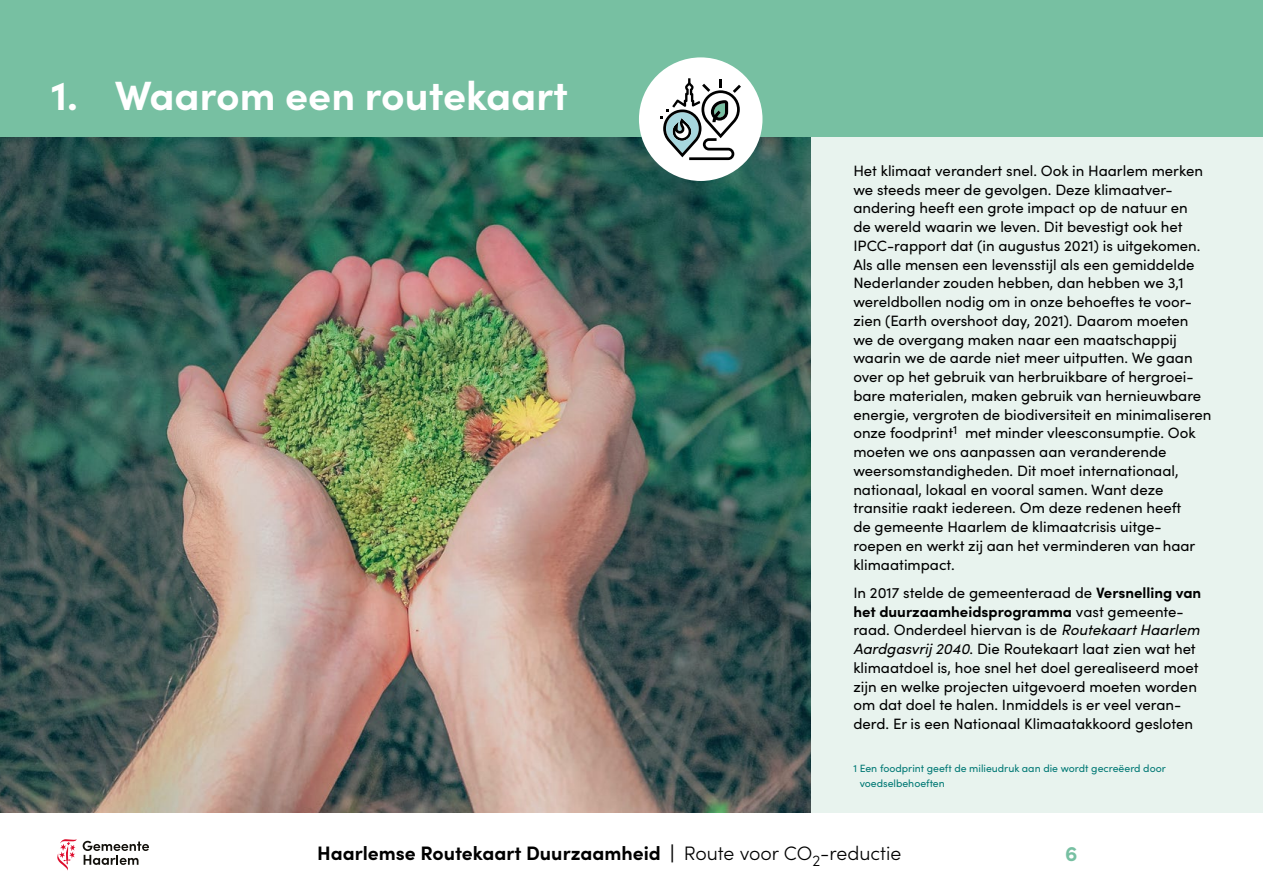
<style>
.page{position:relative;width:1263px;height:893px;background:#e8f3ee}
.page>*{position:absolute;margin:0;border:0;box-sizing:border-box;transform-origin:0 0}
.t1{font:700 40.95px "Sofia Pro";color:#fff}
.t2{font:700 21px "Sofia Pro";color:#77c0a2}
.t3{font:700 19.5px "Sofia Pro";color:#000}
.t4{font:15px/18.8px "Sofia Pro";color:#000}
.voetnoet{font:10.5px/15px "Sofia Pro";color:#007874}
.s1{font-weight:700}
.s2{font-style:italic}
.s3{font-weight:300}
</style>
<div class="page">
<img style="left:0;top:137px;width:811px;height:677px">
<div style="left:0;top:0;width:1263px;height:137px;background:#77c0a2"></div>
<div style="left:639px;top:57px;width:123px;height:124px;background:#fff;border-radius:50%"></div>
<svg style="left:660px;top:78px;width:81px;height:82px"></svg>
<div style="left:0;top:814px;width:1263px;height:79px;background:#fff"></div>
<svg style="left:83px;top:841px;width:66px;height:24px"></svg>
<svg style="left:57px;top:839px;width:20px;height:32px"></svg>
<p class="t1" style="left:51px;top:64px;width:518px">1. Waarom een routekaart</p>
<p class="t4" style="left:853px;top:160px;width:360px">Het klimaat verandert snel. Ook in Haarlem merken we steeds meer de gevolgen. Deze klimaatver&shy;andering heeft een grote impact op de natuur en<br>de wereld waarin we leven. Dit bevestigt ook het IPCC-rapport dat (in augustus 2021) is uitgekomen.<br>Als alle mensen een levensstijl als een gemiddelde Nederlander zouden hebben, dan hebben we 3,1 wereldbollen nodig om in onze behoeftes te voor&shy;zien (Earth overshoot day, 2021). Daarom moeten we de overgang maken naar een maatschappij waarin we de aarde niet meer uitputten. We gaan over op het gebruik van herbruikbare of hergroei&shy;bare materialen, maken gebruik van hernieuwbare energie, vergroten de biodiversiteit en minimaliseren onze foodprint<sup>1</sup> met minder vleesconsumptie. Ook moeten we ons aanpassen aan veranderende weersomstandigheden. Dit moet internationaal, nationaal, lokaal en vooral samen. Want deze transitie raakt iedereen. Om deze redenen heeft<br>de gemeente Haarlem de klimaatcrisis uitge&shy;roepen en werkt zij aan het verminderen van haar klimaatimpact.</p>
<p class="t4" style="left:853px;top:582px;width:349px">In 2017 stelde de gemeenteraad de <span class="s1">Versnelling van het duurzaamheidsprogramma</span> vast gemeente&shy;raad. Onderdeel hiervan is de <span class="s2">Routekaart Haarlem Aardgasvrij 2040</span>. Die Routekaart laat zien wat het klimaatdoel is, hoe snel het doel gerealiseerd moet zijn en welke projecten uitgevoerd moeten worden om dat doel te halen. Inmiddels is er veel veran&shy;derd. Er is een Nationaal Klimaatakkoord gesloten</p>
<p class="voetnoet" style="left:860px;top:760px;width:308px;text-indent:-6px">1 Een foodprint geeft de milieudruk aan die wordt gecreëerd door voedselbehoeften</p>
<h3 class="t3" style="left:317px;top:838px;width:586px">Haarlemse Routekaart Duurzaamheid | <span class="s3">Route voor CO</span><sub>2</sub><span class="s3">-reductie</span></h3>
<h2 class="t2" style="left:1065px;top:837px;width:14px">6</h2>
</div>
